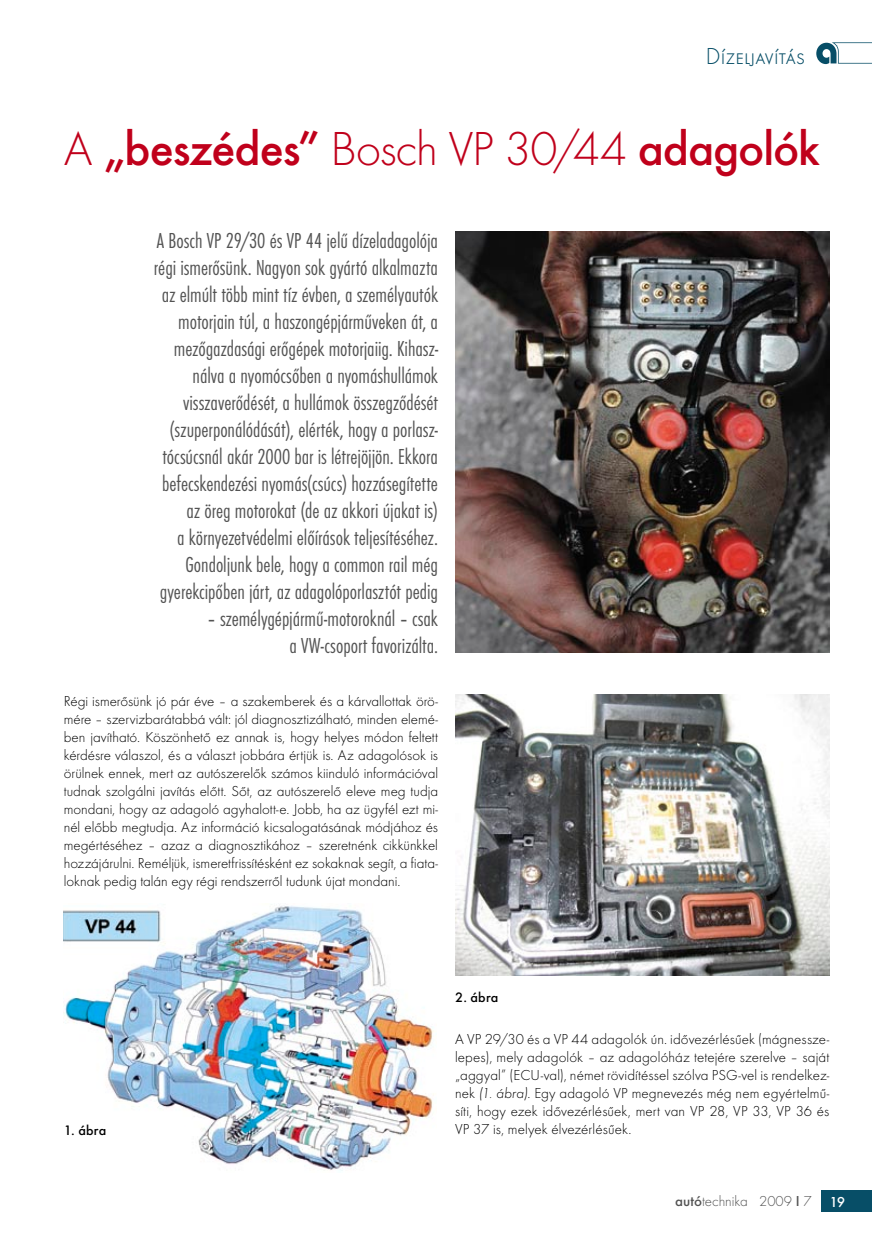
<style>
.page{position:relative;width:872px;height:1246px;background:#fff}
.page>*{position:absolute;margin:0;border:0;box-sizing:border-box;transform-origin:0 0}
.t1{font:500 49.5px "Futura TOT";letter-spacing:-.025em;color:#c0001b}
.t2{font:300 24px "Futura TOT";color:#074e67}
.t3{font:22.5px/27px "Futura TOT Lig Con";letter-spacing:-.005em;color:#535353;text-align:right}
.t4{font:300 15px/18px "Futura TOT";color:#000;text-align:justify}
.t5{font:300 15px "Futura TOT";color:#535353}
.t6{font:500 14.25px "Futura TOT";letter-spacing:.015em;color:#000}
.s1{font-weight:300}
.s2{font-style:italic}
.s3{font-weight:500}
.s4{font-weight:500;color:#fff}
</style>
<div class="page">
<div style="left:821px;top:1191px;width:51px;height:21px;background:#074e67"></div>
<svg style="left:816px;top:42px;width:56px;height:22px"></svg>
<img style="left:455px;top:232px;width:374px;height:421px">
<img style="left:64px;top:906px;width:370px;height:265px">
<img style="left:455px;top:694px;width:374px;height:281px">
<p class="t2" style="left:705px;top:42px;width:101px">Dízeljavítás</p>
<p class="t1" style="left:64px;top:119px;width:757px"><span class="s1">A</span> „beszédes” <span class="s1">Bosch VP 30/44</span> adagolók</p>
<p class="t3" style="left:154px;top:227px;width:286px">A Bosch VP 29/30 és VP 44 jelű dízeladagolója régi ismerősünk. Nagyon sok gyártó alkalmazta az elmúlt több mint tíz évben, a személyautók motorjain túl, a haszongépjárműveken át, a mezőgazdasági erőgépek motorjaiig. Kihasz&shy;nálva a nyomócsőben a nyomáshullámok visszaverődését, a hullámok összegződését (szuperponálódását), elérték, hogy a porlasz&shy;tócsúcsnál akár 2000 bar is létrejöjjön. Ekkora befecskendezési nyomás(csúcs) hozzásegítette az öreg motorokat (de az akkori újakat is)<br>a környezetvédelmi előírások teljesítéséhez.<br>Gondoljunk bele, hogy a common rail még gyerekcipőben járt, az adagolóporlasztót pedig</p>
<p class="t3" style="left:207px;top:605px;width:232px">– személygépjármű-motoroknál – csak a VW-csoport favorizálta.</p>
<p class="t4" style="left:64px;top:692px;width:376px">Régi ismerősünk jó pár éve – a szakemberek és a kárvallottak örö&shy;mére – szervizbarátabbá vált: jól diagnosztizálható, minden elemé&shy;ben javítható. Köszönhető ez annak is, hogy helyes módon feltett kérdésre válaszol, és a választ jobbára értjük is. Az adagolósok is örülnek ennek, mert az autószerelők számos kiinduló információval tudnak szolgálni javítás előtt. Sőt, az autószerelő eleve meg tudja mondani, hogy az adagoló agyhalott-e. Jobb, ha az ügyfél ezt mi&shy;nél előbb megtudja. Az információ kicsalogatásának módjához és megértéséhez – azaz a diagnosztikához – szeretnénk cikkünkkel hozzájárulni. Reméljük, ismeretfrissítésként ez sokaknak segít, a fiata&shy;loknak pedig talán egy régi rendszerről tudunk újat mondani.</p>
<p class="t6" style="left:455px;top:989px;width:45px">2. ábra</p>
<p class="t4" style="left:455px;top:1030px;width:376px">A VP 29/30 és a VP 44 adagolók ún. idővezérlésűek (mágnessze&shy;lepes), mely adagolók – az adagolóház tetejére szerelve – saját „aggyal” (ECU-val), német rövidítéssel szólva PSG-vel is rendelkez&shy;nek <span class="s2">(1. ábra)</span>. Egy adagoló VP megnevezés még nem egyértelmű&shy;síti, hogy ezek idővezérlésűek, mert van VP 28, VP 33, VP 36 és</p>
<p class="t6" style="left:64px;top:1122px;width:44px">1. ábra</p>
<p class="t4" style="left:455px;top:1120px;width:178px">VP 37 is, melyek élvezérlésűek.</p>
<p class="t5" style="left:675px;top:1193px;width:172px"><span class="s3">autó</span>technika 2009 <span class="s3">I</span> 7 <span class="s4">19</span></p>
</div>
